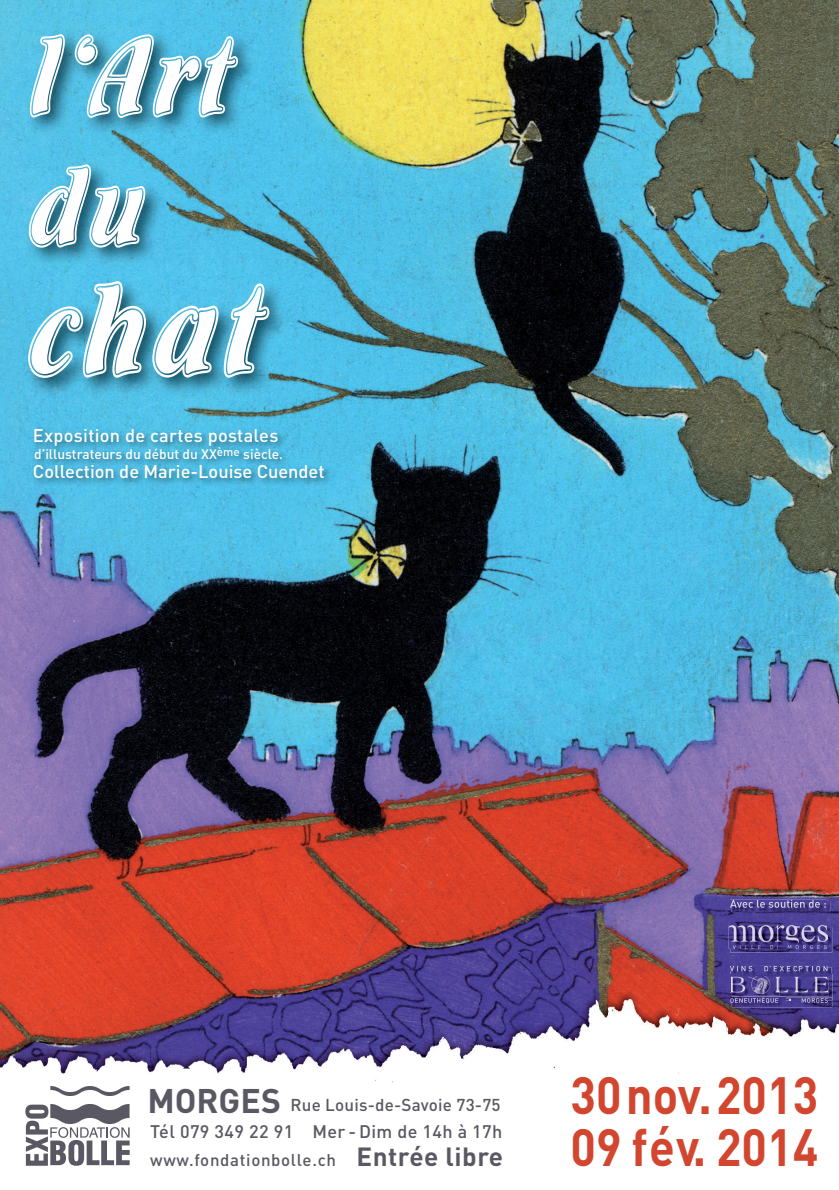
<style>
.page{position:relative;width:839px;height:1190px;background:#fff}
.page>*{position:absolute;margin:0;border:0;box-sizing:border-box;transform-origin:0 0}
.t1{font:144px "Flamenco Inl D";color:#fff;scale:.83 1}
.t2{font:124.4px/130px "Flamenco Inl D";color:#fff;scale:.83 1}
.t3{font:700 51.8px/51.6px "DINOT";color:#d2452e;scale:.91 1}
.t4{font:700 33.8px "DINOT";color:#5a5862}
.t5{font:500 18.2px "DINOT";color:#fff}
.t6{font:500 18px "DINOT";letter-spacing:.02em;color:#5a5862}
.t7{font:500 17px "DINOT";letter-spacing:.01em;color:#5a5862}
.t8{font:500 16.8px "DINOT";letter-spacing:.04em;color:#5a5862}
.t9{font:500 13.6px "DINOT";color:#fff}
.s1{font-weight:700;font-size:26px}
</style>
<div class="page">
<img style="left:0;top:0;width:838px;height:1166px">
<svg style="left:25px;top:1104px;width:105px;height:61px"></svg>
<svg style="left:50px;top:1086px;width:79px;height:10px"></svg>
<img style="left:730px;top:927px;width:101px;height:25px">
<img style="left:727px;top:925px;width:50px;height:23px">
<img style="left:777px;top:925px;width:50px;height:2px">
<img style="left:730px;top:927px;width:97px;height:21px">
<img style="left:827px;top:973px;width:5px;height:27px">
<img style="left:731px;top:975px;width:48px;height:21px">
<img style="left:779px;top:975px;width:48px;height:21px">
<img style="left:24px;top:30px;width:265px;height:368px">
<img style="left:730px;top:901px;width:99px;height:11px">
<img style="left:729px;top:899px;width:96px;height:8px">
<img style="left:730px;top:901px;width:95px;height:6px">
<img style="left:730px;top:996px;width:101px;height:11px">
<img style="left:731px;top:996px;width:96px;height:2px">
<svg style="left:729px;top:975px;width:2px;height:28px"></svg>
<img style="left:731px;top:997px;width:53px;height:6px">
<img style="left:791px;top:1000px;width:36px;height:2px">
<img style="left:791px;top:998px;width:36px;height:2px">
<img style="left:827px;top:967px;width:4px;height:6px">
<img style="left:729px;top:971px;width:98px;height:4px">
<img style="left:729px;top:966px;width:98px;height:5px">
<img style="left:730px;top:967px;width:97px;height:4px">
<img style="left:31px;top:426px;width:301px;height:61px">
<h2 class="t2" style="left:33px;top:13px;width:245px">l‘Art du</h2>
<h1 class="t1" style="left:33px;top:248px;width:282px">chat</h1>
<p class="t5" style="left:33px;top:424px;width:247px">Exposition de cartes postales</p>
<p class="t9" style="left:34px;top:445px;width:250px">d’illustrateurs du début du XX<sup>ème</sup> siècle.</p>
<p class="t5" style="left:33px;top:460px;width:293px">Collection de Marie-Louise Cuendet</p>
<h3 class="t4" style="left:147px;top:1078px;width:135px">MORGES</h3>
<h3 class="t3" style="left:570px;top:1068px;width:274px">30 nov. 2013<br>09 f é v. 2014</h3>
<p class="t7" style="left:290px;top:1094px;width:211px">Rue Louis-de-Savoie 73-75</p>
<p class="t6" style="left:150px;top:1120px;width:353px">Tél 079 349 22 91 Mer - Dim de 14h à 17h</p>
<p class="t8" style="left:150px;top:1148px;width:354px">www.fondationbolle.ch <span class="s1">Entrée libre</span></p>
</div>
